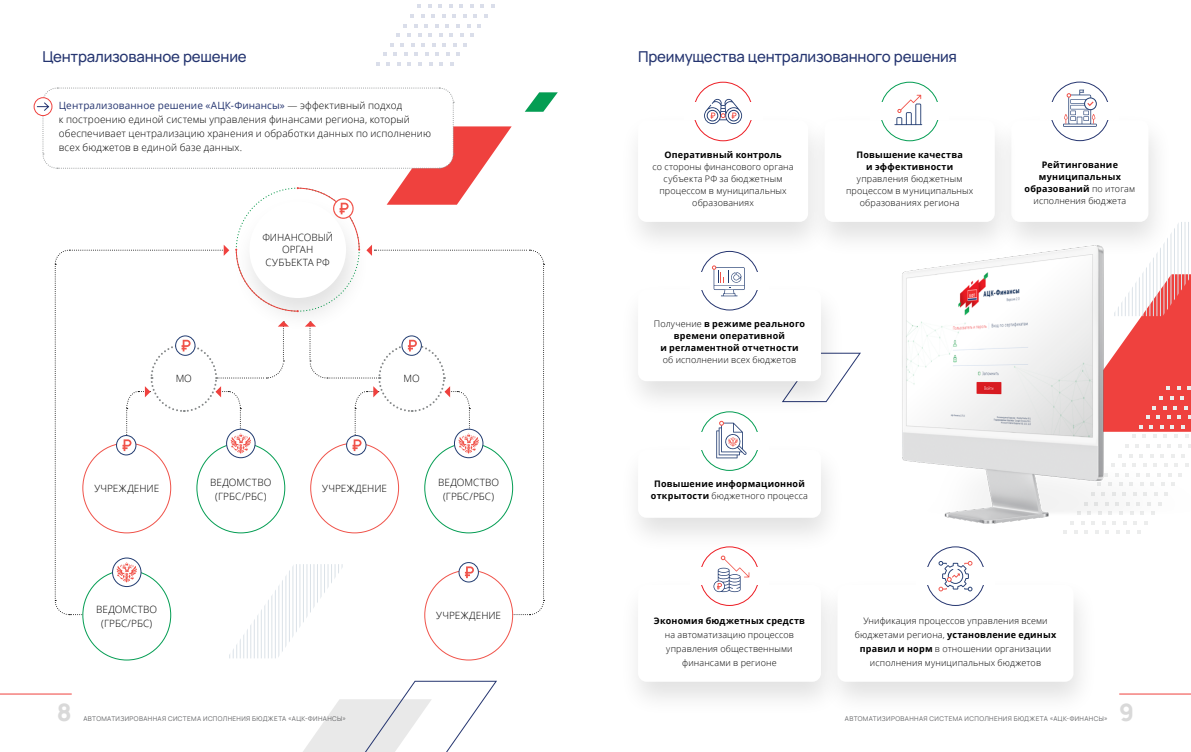
<style>
.page{position:relative;width:1191px;height:752px;background:#fff}
.page>*{position:absolute;margin:0;border:0;box-sizing:border-box;transform-origin:0 0}
.t1{font:200 24px "Manrope";color:#d9d9d9}
.t2{font:200 15px "Manrope";letter-spacing:-.015em;color:#253570}
.t3{font:300 10px/14px "Open Sans";letter-spacing:.01em;color:#000;text-align:center}
.t4{font:300 9px/12px "Open Sans";letter-spacing:.015em;color:#000;text-align:center}
.t5{font:700 9px/12px "Open Sans";letter-spacing:.025em;color:#000;text-align:center}
.t6{font:200 6.5px "Manrope";letter-spacing:.06em;color:#636466}
.s1{font-weight:400;color:#253570}
.s2{font-weight:300}
.s3{font-weight:700}
</style>
<div class="page">
<svg style="left:484px;top:14px;width:4px;height:4px"></svg>
<svg style="left:477px;top:24px;width:4px;height:3px"></svg>
<svg style="left:470px;top:34px;width:4px;height:3px"></svg>
<svg style="left:463px;top:43px;width:4px;height:4px"></svg>
<svg style="left:450px;top:62px;width:3px;height:4px"></svg>
<svg style="left:480px;top:5px;width:4px;height:3px"></svg>
<svg style="left:474px;top:14px;width:3px;height:4px"></svg>
<svg style="left:453px;top:43px;width:3px;height:4px"></svg>
<svg style="left:439px;top:62px;width:4px;height:4px"></svg>
<svg style="left:463px;top:14px;width:3px;height:4px"></svg>
<svg style="left:456px;top:24px;width:4px;height:3px"></svg>
<svg style="left:449px;top:34px;width:4px;height:3px"></svg>
<svg style="left:442px;top:43px;width:4px;height:4px"></svg>
<svg style="left:429px;top:62px;width:3px;height:4px"></svg>
<svg style="left:459px;top:5px;width:4px;height:3px"></svg>
<svg style="left:452px;top:14px;width:4px;height:4px"></svg>
<svg style="left:432px;top:43px;width:3px;height:4px"></svg>
<svg style="left:418px;top:62px;width:4px;height:4px"></svg>
<svg style="left:442px;top:14px;width:3px;height:4px"></svg>
<svg style="left:428px;top:34px;width:4px;height:3px"></svg>
<svg style="left:421px;top:43px;width:4px;height:4px"></svg>
<svg style="left:414px;top:53px;width:4px;height:3px"></svg>
<svg style="left:408px;top:62px;width:3px;height:4px"></svg>
<svg style="left:438px;top:5px;width:4px;height:3px"></svg>
<svg style="left:431px;top:14px;width:4px;height:4px"></svg>
<svg style="left:411px;top:43px;width:3px;height:4px"></svg>
<svg style="left:397px;top:62px;width:3px;height:4px"></svg>
<svg style="left:421px;top:14px;width:3px;height:4px"></svg>
<svg style="left:407px;top:34px;width:4px;height:3px"></svg>
<svg style="left:400px;top:43px;width:4px;height:4px"></svg>
<svg style="left:393px;top:53px;width:4px;height:3px"></svg>
<svg style="left:387px;top:62px;width:3px;height:4px"></svg>
<svg style="left:417px;top:5px;width:4px;height:3px"></svg>
<svg style="left:410px;top:14px;width:4px;height:4px"></svg>
<svg style="left:403px;top:24px;width:4px;height:3px"></svg>
<svg style="left:390px;top:43px;width:3px;height:4px"></svg>
<svg style="left:376px;top:62px;width:3px;height:4px"></svg>
<svg style="left:1126px;top:530px;width:4px;height:3px"></svg>
<svg style="left:1105px;top:530px;width:4px;height:3px"></svg>
<div style="left:34px;top:97px;width:18px;height:19px;border:1px solid #ef413e;border-radius:50%"></div>
<svg style="left:304px;top:680px;width:193px;height:71px"></svg>
<svg style="left:36px;top:87px;width:522px;height:571px"></svg>
<div style="left:619px;top:112px;width:214px;height:146px;background:#000;opacity:.12"></div>
<div style="left:638px;top:120px;width:170px;height:102px;background:#fff;border-radius:9px"></div>
<div style="left:619px;top:281px;width:227px;height:136px;background:#000;opacity:.12"></div>
<div style="left:638px;top:289px;width:183px;height:92px;background:#fff;border-radius:9px"></div>
<div style="left:992px;top:112px;width:181px;height:146px;background:#000;opacity:.12"></div>
<div style="left:1011px;top:120px;width:137px;height:102px;background:#fff;border-radius:9px"></div>
<div style="left:619px;top:441px;width:227px;height:112px;background:#000;opacity:.12"></div>
<div style="left:638px;top:449px;width:183px;height:68px;background:#fff;border-radius:9px"></div>
<div style="left:619px;top:576px;width:227px;height:141px;background:#000;opacity:.12"></div>
<div style="left:638px;top:584px;width:183px;height:97px;background:#fff;border-radius:9px"></div>
<div style="left:818px;top:576px;width:280px;height:141px;background:#000;opacity:.12"></div>
<div style="left:837px;top:584px;width:236px;height:97px;background:#fff;border-radius:9px"></div>
<div style="left:805px;top:112px;width:214px;height:146px;background:#000;opacity:.12"></div>
<div style="left:824px;top:120px;width:170px;height:102px;background:#fff;border-radius:9px"></div>
<div style="left:684px;top:103px;width:78px;height:17px;background:#fff"></div>
<div style="left:870px;top:103px;width:79px;height:17px;background:#fff"></div>
<div style="left:690px;top:272px;width:78px;height:17px;background:#fff"></div>
<div style="left:690px;top:432px;width:78px;height:17px;background:#fff"></div>
<div style="left:690px;top:567px;width:78px;height:17px;background:#fff"></div>
<div style="left:916px;top:567px;width:78px;height:17px;background:#fff"></div>
<div style="left:1040px;top:103px;width:79px;height:17px;background:#fff"></div>
<img style="left:805px;top:245px;width:386px;height:278px">
<svg style="left:704px;top:99px;width:38px;height:25px"></svg>
<svg style="left:894px;top:95px;width:28px;height:30px"></svg>
<svg style="left:1063px;top:90px;width:33px;height:37px"></svg>
<svg style="left:712px;top:265px;width:33px;height:31px"></svg>
<svg style="left:716px;top:420px;width:30px;height:38px"></svg>
<svg style="left:713px;top:555px;width:36px;height:36px"></svg>
<svg style="left:938px;top:561px;width:34px;height:30px"></svg>
<hr style="left:1119px;top:693px;width:72px;height:1px;background:#ef413e">
<hr style="left:0;top:693px;width:72px;height:1px;background:#ef413e">
<h2 class="t2" style="left:43px;top:46px;width:206px">Централизованное решение</h2>
<h2 class="t2" style="left:638px;top:46px;width:320px">Преимущества централизованного решения</h2>
<p class="t3" style="left:59px;top:98px;width:374px;text-align:left"><span class="s1">Централизованное решение «АЦК-Финансы»</span> — эффективный подход<br>к построению единой системы управления финансами региона, который обеспечивает централизацию хранения и обработки данных по исполнению всех бюджетов в единой базе данных.</p>
<p class="t3" style="left:262px;top:231px;width:72px;line-height:12px">ФИНАНСОВЫЙ<br>ОРГАН<br>СУБЪЕКТА РФ</p>
<p class="t3" style="left:176px;top:371px;width:18px">МО</p>
<p class="t3" style="left:403px;top:371px;width:18px">МО</p>
<p class="t3" style="left:94px;top:480px;width:66px">УЧРЕЖДЕНИЕ</p>
<p class="t3" style="left:210px;top:474px;width:63px">ВЕДОМСТВО (ГРБС/РБС)</p>
<p class="t3" style="left:438px;top:474px;width:63px">ВЕДОМСТВО (ГРБС/РБС)</p>
<p class="t3" style="left:322px;top:480px;width:66px">УЧРЕЖДЕНИЕ</p>
<p class="t5" style="left:664px;top:148px;width:119px">Оперативный контроль</p>
<p class="t4" style="left:652px;top:160px;width:143px">со стороны финансового органа субъекта РФ за бюджетным процессом в муниципальных образованиях</p>
<p class="t5" style="left:856px;top:148px;width:108px">Повышение качества и эффективности</p>
<p class="t4" style="left:846px;top:172px;width:129px">управления бюджетным процессом в муниципальных образованиях региона</p>
<p class="t5" style="left:654px;top:317px;width:153px"><span class="s2">Получение</span> в режиме реального времени оперативной<br>и регламентной отчетности</p>
<p class="t4" style="left:663px;top:353px;width:135px">об исполнении всех бюджетов</p>
<p class="t5" style="left:651px;top:477px;width:159px">Повышение информационной открытости <span class="s2">бюджетного процесса</span></p>
<p class="t5" style="left:1024px;top:158px;width:112px">Рейтингование муниципальных образований <span class="s2">по итогам исполнения бюджета</span></p>
<p class="t3" style="left:96px;top:601px;width:63px">ВЕДОМСТВО (ГРБС/РБС)</p>
<p class="t3" style="left:436px;top:607px;width:66px">УЧРЕЖДЕНИЕ</p>
<p class="t5" style="left:654px;top:614px;width:153px">Экономия бюджетных средств</p>
<p class="t4" style="left:665px;top:627px;width:131px;line-height:14px">на автоматизацию процессов управления общественными финансами в регионе</p>
<p class="t4" style="left:854px;top:613px;width:203px;line-height:14px">Унификация процессов управления всеми бюджетами региона, <span class="s3">установление единых правил и норм</span> в отношении организации исполнения муниципальных бюджетов</p>
<h1 class="t1" style="left:57px;top:694px;width:16px">8</h1>
<p class="t6" style="left:83px;top:713px;width:264px">АВТОМАТИЗИРОВАННАЯ СИСТЕМА ИСПОЛНЕНИЯ БЮДЖЕТА «АЦК-ФИНАНСЫ»</p>
<p class="t6" style="left:845px;top:713px;width:264px">АВТОМАТИЗИРОВАННАЯ СИСТЕМА ИСПОЛНЕНИЯ БЮДЖЕТА «АЦК-ФИНАНСЫ»</p>
<h1 class="t1" style="left:1119px;top:694px;width:16px">9</h1>
</div>
